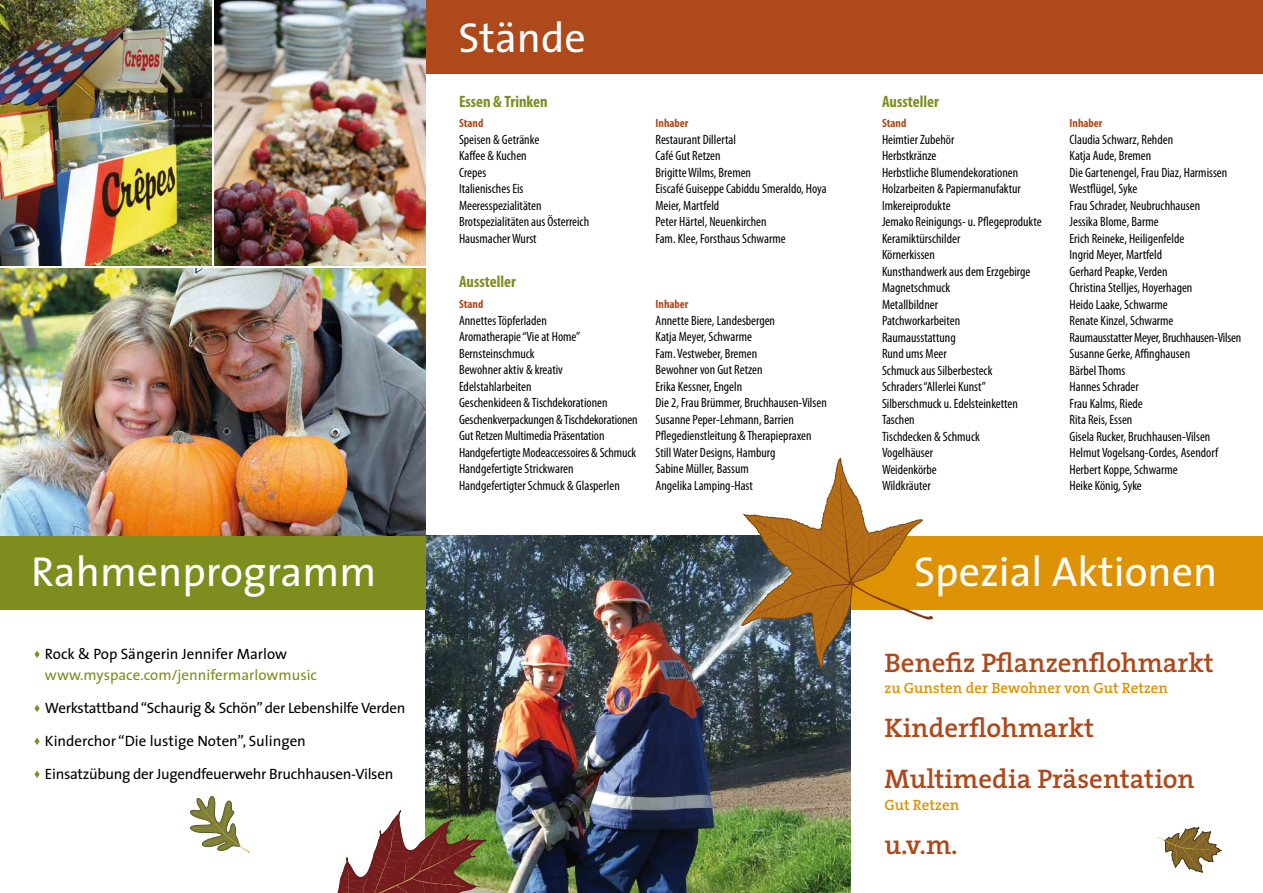
<style>
.page{position:relative;width:1263px;height:893px;background:#fff}
.page>*{position:absolute;margin:0;border:0;box-sizing:border-box;transform-origin:0 0}
.t1{font:42px "The Sans";color:#fff}
.t2{font:600 27px/51px "The Serif";color:#ad491a}
.t3{font:700 condensed 16.5px "Myriad Pro";color:#7f8d1e}
.t4{font:15px "The Sans";letter-spacing:-.02em;color:#000}
.t5{font:15px "The Sans";color:#000}
.t6{font:600 15px "The Serif";color:#dd9305}
.t7{font:15px "The Sans";color:#7f8d1e}
.t8{font:condensed 13.5px "Myriad Pro";color:#000}
.t9{font:700 condensed 12px "Myriad Pro";color:#ad491a}
</style>
<div class="page">
<svg style="left:34px;top:651px;width:6px;height:7px"></svg>
<svg style="left:34px;top:705px;width:6px;height:7px"></svg>
<svg style="left:34px;top:738px;width:6px;height:7px"></svg>
<svg style="left:34px;top:771px;width:6px;height:7px"></svg>
<div style="left:403px;top:536px;width:860px;height:73px;background:#dd9305"></div>
<img style="left:425px;top:536px;width:425px;height:357px">
<div style="left:422px;top:0;width:841px;height:74px;background:#ad491a"></div>
<div style="left:0;top:536px;width:425px;height:73px;background:#7f8d1e"></div>
<svg style="left:741px;top:458px;width:192px;height:211px"></svg>
<svg style="left:337px;top:808px;width:149px;height:85px"></svg>
<img style="left:214px;top:0;width:211px;height:265px">
<img style="left:0;top:0;width:211px;height:265px">
<img style="left:0;top:268px;width:425px;height:268px">
<svg style="left:190px;top:796px;width:60px;height:57px"></svg>
<svg style="left:1157px;top:827px;width:64px;height:45px"></svg>
<h1 class="t1" style="left:31px;top:537px;width:347px">Rahmenprogramm</h1>
<p class="t5" style="left:45px;top:642px;width:244px">Rock &amp; Pop Sängerin Jennifer Marlow</p>
<p class="t7" style="left:45px;top:663px;width:274px">www.myspace.com/jennifermarlowmusic</p>
<p class="t4" style="left:45px;top:696px;width:362px">Werkstattband “Schaurig &amp; Schön” der Lebenshilfe Verden</p>
<p class="t5" style="left:45px;top:729px;width:262px">Kinderchor “Die lustige Noten”, Sulingen</p>
<p class="t4" style="left:45px;top:762px;width:350px">Einsatzübung der Jugendfeuerwehr Bruchhausen-Vilsen</p>
<h1 class="t1" style="left:458px;top:3px;width:129px">Stände</h1>
<p class="t3" style="left:459px;top:91px;width:90px">Essen &amp; Trinken</p>
<p class="t9" style="left:459px;top:116px;width:26px">Stand</p>
<p class="t9" style="left:655px;top:116px;width:34px">Inhaber</p>
<p class="t8" style="left:459px;top:131px;width:82px">Speisen &amp; Getränke</p>
<p class="t8" style="left:655px;top:131px;width:82px">Restaurant Dillertal</p>
<p class="t8" style="left:459px;top:148px;width:69px">Kaffee &amp; Kuchen</p>
<p class="t8" style="left:655px;top:148px;width:67px">Café Gut Retzen</p>
<p class="t8" style="left:459px;top:164px;width:29px">Crepes</p>
<p class="t8" style="left:655px;top:164px;width:97px">Brigitte Wilms, Bremen</p>
<p class="t8" style="left:459px;top:181px;width:66px">Italienisches Eis</p>
<p class="t8" style="left:655px;top:181px;width:173px">Eiscafé Guiseppe Cabiddu Smeraldo, Hoya</p>
<p class="t8" style="left:459px;top:197px;width:84px">Meeresspezialitäten</p>
<p class="t8" style="left:655px;top:197px;width:65px">Meier, Martfeld</p>
<p class="t8" style="left:459px;top:214px;width:132px">Brotspezialitäten aus Österreich</p>
<p class="t8" style="left:655px;top:214px;width:113px">Peter Härtel, Neuenkirchen</p>
<p class="t8" style="left:459px;top:230px;width:79px">Hausmacher Wurst</p>
<p class="t8" style="left:655px;top:230px;width:132px">Fam. Klee, Forsthaus Schwarme</p>
<p class="t3" style="left:459px;top:272px;width:58px">Aussteller</p>
<p class="t9" style="left:459px;top:297px;width:26px">Stand</p>
<p class="t9" style="left:655px;top:297px;width:34px">Inhaber</p>
<p class="t8" style="left:459px;top:312px;width:89px">Annettes Töpferladen</p>
<p class="t8" style="left:655px;top:312px;width:121px">Annette Biere, Landesbergen</p>
<p class="t8" style="left:459px;top:329px;width:123px">Aromatherapie “Vie at Home”</p>
<p class="t8" style="left:655px;top:329px;width:98px">Katja Meyer, Schwarme</p>
<p class="t8" style="left:459px;top:345px;width:77px">Bernsteinschmuck</p>
<p class="t8" style="left:655px;top:345px;width:103px">Fam. Vestweber, Bremen</p>
<p class="t8" style="left:459px;top:362px;width:105px">Bewohner aktiv &amp; kreativ</p>
<p class="t8" style="left:655px;top:362px;width:108px">Bewohner von Gut Retzen</p>
<p class="t8" style="left:459px;top:378px;width:74px">Edelstahlarbeiten</p>
<p class="t8" style="left:655px;top:378px;width:88px">Erika Kessner, Engeln</p>
<p class="t8" style="left:459px;top:395px;width:150px">Geschenkideen &amp; Tischdekorationen</p>
<p class="t8" style="left:655px;top:395px;width:173px">Die 2, Frau Brümmer, Bruchhausen-Vilsen</p>
<p class="t8" style="left:459px;top:411px;width:180px">Geschenkverpackungen &amp; Tischdekorationen</p>
<p class="t8" style="left:655px;top:411px;width:140px">Susanne Peper-Lehmann, Barrien</p>
<p class="t8" style="left:459px;top:428px;width:147px">Gut Retzen Multimedia Präsentation</p>
<p class="t8" style="left:655px;top:428px;width:158px">Pflegedienstleitung &amp; Therapiepraxen</p>
<p class="t8" style="left:459px;top:444px;width:179px">Handgefertigte Modeaccessoires &amp; Schmuck</p>
<p class="t8" style="left:655px;top:444px;width:121px">Still Water Designs, Hamburg</p>
<p class="t8" style="left:459px;top:461px;width:116px">Handgefertigte Strickwaren</p>
<p class="t8" style="left:655px;top:461px;width:95px">Sabine Müller, Bassum</p>
<p class="t8" style="left:459px;top:477px;width:162px">Handgefertigter Schmuck &amp; Glasperlen</p>
<p class="t8" style="left:655px;top:477px;width:99px">Angelika Lamping-Hast</p>
<p class="t3" style="left:882px;top:91px;width:58px">Aussteller</p>
<p class="t9" style="left:882px;top:116px;width:26px">Stand</p>
<p class="t9" style="left:1069px;top:116px;width:34px">Inhaber</p>
<p class="t8" style="left:882px;top:131px;width:74px">Heimtier Zubehör</p>
<p class="t8" style="left:1069px;top:131px;width:105px">Claudia Schwarz, Rehden</p>
<p class="t8" style="left:882px;top:148px;width:56px">Herbstkränze</p>
<p class="t8" style="left:1069px;top:148px;width:83px">Katja Aude, Bremen</p>
<p class="t8" style="left:882px;top:164px;width:138px">Herbstliche Blumendekorationen</p>
<p class="t8" style="left:1069px;top:164px;width:159px">Die Gartenengel, Frau Diaz, Harmissen</p>
<p class="t8" style="left:882px;top:181px;width:140px">Holzarbeiten &amp; Papiermanufaktur</p>
<p class="t8" style="left:1069px;top:181px;width:69px">Westflügel, Syke</p>
<p class="t8" style="left:882px;top:197px;width:70px">Imkereiprodukte</p>
<p class="t8" style="left:1069px;top:197px;width:132px">Frau Schrader, Neubruchhausen</p>
<p class="t8" style="left:882px;top:214px;width:161px">Jemako Reinigungs- u. Pflegeprodukte</p>
<p class="t8" style="left:1069px;top:214px;width:91px">Jessika Blome, Barme</p>
<p class="t8" style="left:882px;top:230px;width:80px">Keramiktürschilder</p>
<p class="t8" style="left:1069px;top:230px;width:116px">Erich Reineke, Heiligenfelde</p>
<p class="t8" style="left:882px;top:247px;width:54px">Körnerkissen</p>
<p class="t8" style="left:1069px;top:247px;width:94px">Ingrid Meyer, Martfeld</p>
<p class="t8" style="left:882px;top:263px;width:150px">Kunsthandwerk aus dem Erzgebirge</p>
<p class="t8" style="left:1069px;top:263px;width:100px">Gerhard Peapke, Verden</p>
<p class="t8" style="left:882px;top:280px;width:70px">Magnetschmuck</p>
<p class="t8" style="left:1069px;top:280px;width:124px">Christina Stelljes, Hoyerhagen</p>
<p class="t8" style="left:882px;top:296px;width:58px">Metallbildner</p>
<p class="t8" style="left:1069px;top:296px;width:100px">Heido Laake, Schwarme</p>
<p class="t8" style="left:882px;top:313px;width:80px">Patchworkarbeiten</p>
<p class="t8" style="left:1069px;top:313px;width:105px">Renate Kinzel, Schwarme</p>
<p class="t8" style="left:882px;top:329px;width:75px">Raumausstattung</p>
<p class="t8" style="left:1069px;top:329px;width:173px">Raumausstatter Meyer, Bruchhausen-Vilsen</p>
<p class="t8" style="left:882px;top:346px;width:66px">Rund ums Meer</p>
<p class="t8" style="left:1069px;top:346px;width:122px">Susanne Gerke, Affinghausen</p>
<p class="t8" style="left:882px;top:362px;width:112px">Schmuck aus Silberbesteck</p>
<p class="t8" style="left:1069px;top:362px;width:57px">Bärbel Thoms</p>
<p class="t8" style="left:882px;top:379px;width:105px">Schraders “Allerlei Kunst”</p>
<p class="t8" style="left:1069px;top:379px;width:71px">Hannes Schrader</p>
<p class="t8" style="left:882px;top:395px;width:137px">Silberschmuck u. Edelsteinketten</p>
<p class="t8" style="left:1069px;top:395px;width:75px">Frau Kalms, Riede</p>
<p class="t8" style="left:882px;top:412px;width:34px">Taschen</p>
<p class="t8" style="left:1069px;top:412px;width:64px">Rita Reis, Essen</p>
<p class="t8" style="left:882px;top:428px;width:99px">Tischdecken &amp; Schmuck</p>
<p class="t8" style="left:1069px;top:428px;width:142px">Gisela Rucker, Bruchhausen-Vilsen</p>
<p class="t8" style="left:882px;top:445px;width:53px">Vogelhäuser</p>
<p class="t8" style="left:1069px;top:445px;width:150px">Helmut Vogelsang-Cordes, Asendorf</p>
<p class="t8" style="left:882px;top:461px;width:56px">Weidenkörbe</p>
<p class="t8" style="left:1069px;top:461px;width:110px">Herbert Koppe, Schwarme</p>
<p class="t8" style="left:882px;top:478px;width:50px">Wildkräuter</p>
<p class="t8" style="left:1069px;top:478px;width:74px">Heike König, Syke</p>
<h1 class="t1" style="left:914px;top:536px;width:305px">Spezial Aktionen</h1>
<h2 class="t2" style="left:884px;top:637px;width:331px">Benefiz Pflanzenflohmarkt</h2>
<p class="t6" style="left:884px;top:676px;width:285px">zu Gunsten der Bewohner von Gut Retzen</p>
<h2 class="t2" style="left:884px;top:701px;width:312px">Kinderflohmarkt<br>Multimedia Präsentation</h2>
<p class="t6" style="left:884px;top:793px;width:76px">Gut Retzen</p>
<h2 class="t2" style="left:884px;top:818px;width:75px">u.v.m.</h2>
</div>
